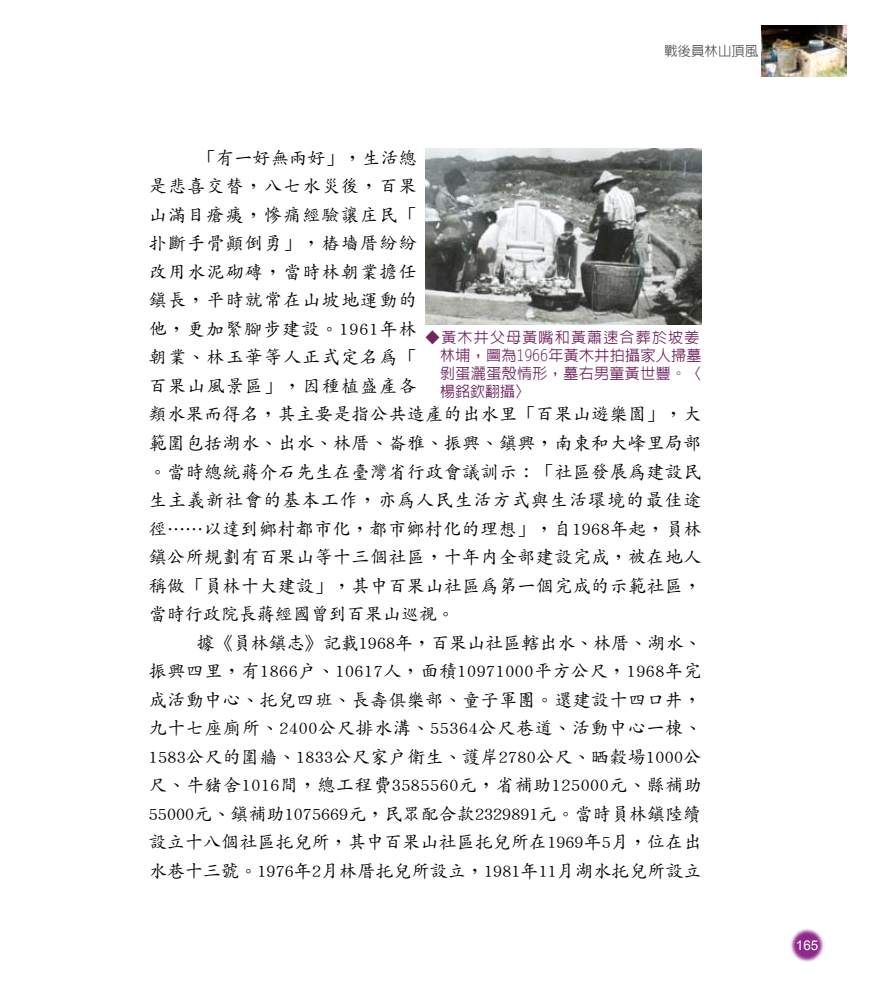
<style>
.page{position:relative;width:893px;height:1000px;background:#fff}
.page>*{position:absolute;margin:0;border:0;box-sizing:border-box;transform-origin:0 0}
.t1{font:500 18px/28.5px "Zen Kai";letter-spacing:.025em;color:#000}
.t2{font:500 15px/18px "Lin Gothic";letter-spacing:.025em;color:#6f2760}
.t3{font:500 13.5px "Lin Gothic";color:#595757}
.t4{font:13.5px "Arial";color:#fff}
</style>
<div class="page">
<img style="left:791px;top:928px;width:34px;height:33px">
<img style="left:762px;top:26px;width:85px;height:51px">
<img style="left:425px;top:149px;width:276px;height:176px">
<p class="t3" style="left:664px;top:44px;width:96px">戰後員林山頂風</p>
<p class="t1" style="left:149px;top:143px;width:554px;text-indent:49px">「有一好無兩好」，生活總<br>是悲喜交替，八七水災後，百果<br>山滿目瘡痍，慘痛經驗讓庄民「<br>扑斷手骨顛倒勇」，樁墻厝紛紛<br>改用水泥砌磚，當時林朝業擔任<br>鎮長，平時就常在山坡地運動的<br>他，更加緊腳步建設。1961年林<br>朝業、林玉華等人正式定名為「<br>百果山風景區」，因種植盛產各<br>類水果而得名，其主要是指公共造產的出水里「百果山遊樂園」，大範圍包括湖水、出水、林厝、崙雅、振興、鎮興，南東和大峰里局部。當時總統蔣介石先生在臺灣省行政會議訓示：「社區發展為建設民生主義新社會的基本工作，亦為人民生活方式與生活環境的最佳途徑……以達到鄉村都市化，都市鄉村化的理想」，自1968年起，員林鎮公所規劃有百果山等十三個社區，十年內全部建設完成，被在地人稱做「員林十大建設」，其中百果山社區為第一個完成的示範社區，當時行政院長蔣經國曾到百果山巡視。</p>
<p class="t1" style="left:149px;top:628px;width:554px;text-align:justify;text-indent:48px">據《員林鎮志》記載1968年，百果山社區轄出水、林厝、湖水、振興四里，有1866戶、10617人，面積10971000平方公尺，1968年完成活動中心、托兒四班、長壽俱樂部、童子軍團。還建設十四口井，九十七座廁所、2400公尺排水溝、55364公尺巷道、活動中心一棟、1583公尺的圍牆、1833公尺家戶衛生、護岸2780公尺、晒穀場1000公尺、牛豬舍1016間，總工程費3585560元，省補助125000元、縣補助55000元、鎮補助1075669元，民眾配合款2329891元。當時員林鎮陸續設立十八個社區托兒所，其中百果山社區托兒所在1969年5月，位在出水巷十三號。1976年2月林厝托兒所設立，1981年11月湖水托兒所設立</p>
<p class="t2" style="left:440px;top:328px;width:263px;text-indent:-15px">◆黃木井父母黃嘴和黃蕭速合葬於坡姜林埔，圖為1966年黃木井拍攝家人掃墓剝蛋灑蛋殼情形，墓右男童黃世豐。〈楊銘欽翻攝〉</p>
<p class="t4" style="left:796px;top:936px;width:24px">165</p>
</div>
